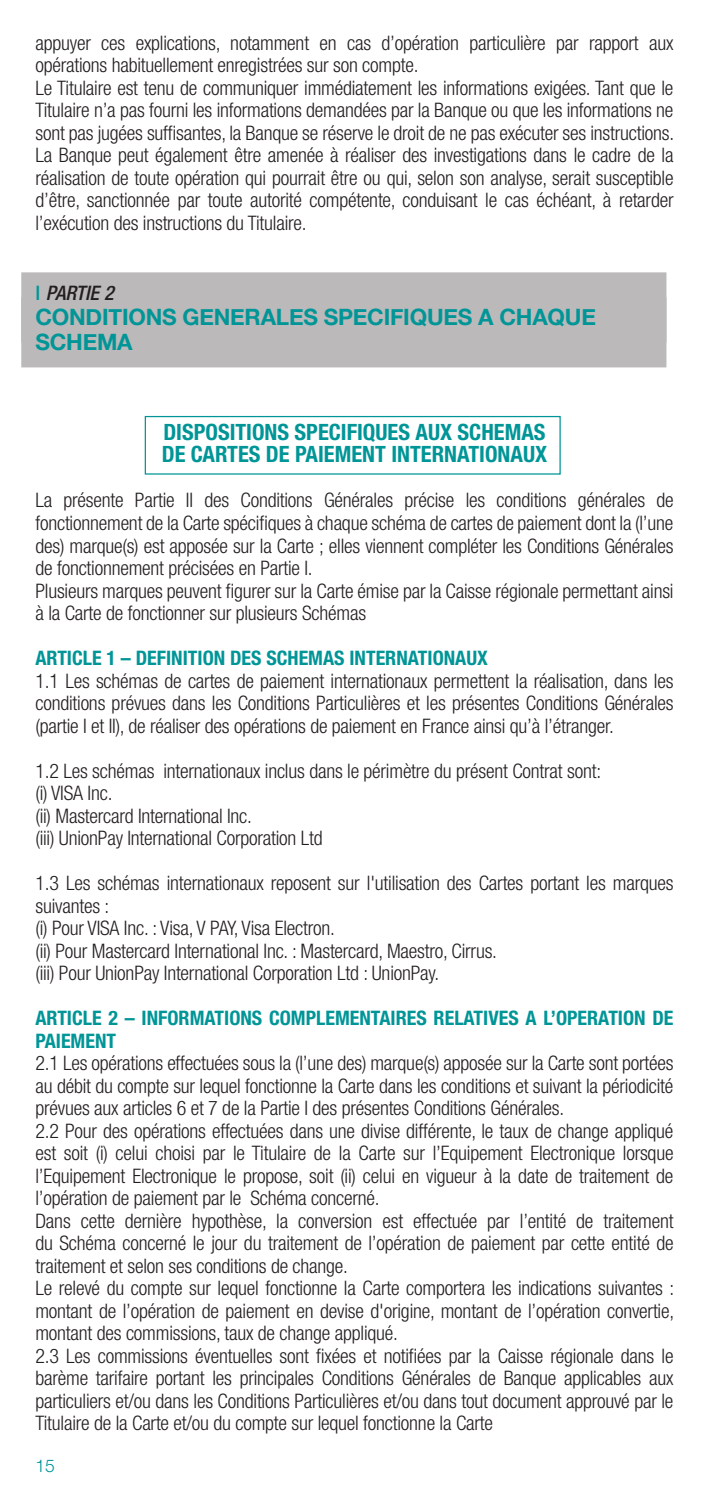
<style>
.page{position:relative;width:709px;height:1489px;background:#fff}
.page>*{position:absolute;margin:0;border:0;box-sizing:border-box;transform-origin:0 0}
.t1{font:700 condensed 22.5px/22.5px "Helvetica Neue";color:#009597}
.t2{font:700 22.5px/25px "Helvetica Neue";letter-spacing:-.01em;color:#009597}
.t3{font:300 condensed 20px/22.5px "Helvetica Neue LT Std";letter-spacing:-.01em;color:#231f20}
.t4{font:700 condensed 20px/22.5px "Helvetica Neue";color:#009597}
.t5{font:italic 500 condensed 20px "Helvetica Neue LT Std";color:#231f20}
.t6{font:300 17.5px "Helvetica Neue LT Std";color:#009597}
.s1{font-style:normal;font-stretch:normal;color:#009597}
</style>
<div class="page">
<div style="left:21px;top:272px;width:645px;height:70px;background:#bbb9b9"></div>
<div style="left:21px;top:297px;width:645px;height:70px;background:#bbb9b9"></div>
<div style="left:145px;top:416px;width:415px;height:58px;border:1px solid #009597"></div>
<p class="t3" style="left:35px;top:31px;width:640px">appuyer ces explications, notamment en cas d’opération particulière par rapport aux opérations habituellement enregistrées sur son compte.<br>Le Titulaire est tenu de communiquer immédiatement les informations exigées. Tant que le Titulaire n’a pas fourni les informations demandées par la Banque ou que les informations ne sont pas jugées suffisantes, la Banque se réserve le droit de ne pas exécuter ses instructions.<br>La Banque peut également être amenée à réaliser des investigations dans le cadre de la réalisation de toute opération qui pourrait être ou qui, selon son analyse, serait susceptible d’être, sanctionnée par toute autorité compétente, conduisant le cas échéant, à retarder l’exécution des instructions du Titulaire.</p>
<p class="t5" style="left:35px;top:281px;width:80px"><span class="s1">l</span> PARTIE 2</p>
<p class="t2" style="left:35px;top:305px;width:562px">CONDITIONS GENERALES SPECIFIQUES A CHAQUE<br>SCHEMA</p>
<p class="t1" style="left:162px;top:420px;width:387px">DISPOSITIONS SPECIFIQUES AUX SCHEMAS<br>DE CARTES DE PAIEMENT INTERNATIONAUX</p>
<p class="t3" style="left:35px;top:489px;width:639px">La présente Partie II des Conditions Générales précise les conditions générales de fonctionnement de la Carte spécifiques à chaque schéma de cartes de paiement dont la (l’une des) marque(s) est apposée sur la Carte ; elles viennent compléter les Conditions Générales de fonctionnement précisées en Partie I.<br>Plusieurs marques peuvent figurer sur la Carte émise par la Caisse régionale permettant ainsi à la Carte de fonctionner sur plusieurs Schémas</p>
<p class="t4" style="left:35px;top:646px;width:454px">ARTICLE 1 – DEFINITION DES SCHEMAS INTERNATIONAUX</p>
<p class="t3" style="left:35px;top:669px;width:639px;text-align:justify">1.1 Les schémas de cartes de paiement internationaux permettent la réalisation, dans les conditions prévues dans les Conditions Particulières et les présentes Conditions Générales (partie I et II), de réaliser des opérations de paiement en France ainsi qu’à l’étranger.</p>
<p class="t3" style="left:35px;top:759px;width:567px">1.2 Les schémas internationaux inclus dans le périmètre du présent Contrat sont: (i) VISA Inc.<br>(ii) Mastercard International Inc.<br>(iii) UnionPay International Corporation Ltd</p>
<p class="t3" style="left:35px;top:871px;width:639px">1.3 Les schémas internationaux reposent sur l'utilisation des Cartes portant les marques suivantes :<br>(i) Pour VISA Inc. : Visa, V PAY, Visa Electron.<br>(ii) Pour Mastercard International Inc. : Mastercard, Maestro, Cirrus.<br>(iii) Pour UnionPay International Corporation Ltd : UnionPay.</p>
<p class="t4" style="left:35px;top:1006px;width:639px">ARTICLE 2 – INFORMATIONS COMPLEMENTAIRES RELATIVES A L’OPERATION DE<br>PAIEMENT</p>
<p class="t3" style="left:35px;top:1051px;width:640px">2.1 Les opérations effectuées sous la (l’une des) marque(s) apposée sur la Carte sont portées au débit du compte sur lequel fonctionne la Carte dans les conditions et suivant la périodicité prévues aux articles 6 et 7 de la Partie I des présentes Conditions Générales.<br>2.2 Pour des opérations effectuées dans une divise différente, le taux de change appliqué est soit (i) celui choisi par le Titulaire de la Carte sur l’Equipement Electronique lorsque l’Equipement Electronique le propose, soit (ii) celui en vigueur à la date de traitement de l’opération de paiement par le Schéma concerné.<br>Dans cette dernière hypothèse, la conversion est effectuée par l’entité de traitement du Schéma concerné le jour du traitement de l’opération de paiement par cette entité de traitement et selon ses conditions de change.<br>Le relevé du compte sur lequel fonctionne la Carte comportera les indications suivantes : montant de l’opération de paiement en devise d'origine, montant de l’opération convertie, montant des commissions, taux de change appliqué.<br>2.3 Les commissions éventuelles sont fixées et notifiées par la Caisse régionale dans le barème tarifaire portant les principales Conditions Générales de Banque applicables aux particuliers et/ou dans les Conditions Particulières et/ou dans tout document approuvé par le Titulaire de la Carte et/ou du compte sur lequel fonctionne la Carte</p>
<p class="t6" style="left:35px;top:1454px;width:21px">15</p>
</div>
